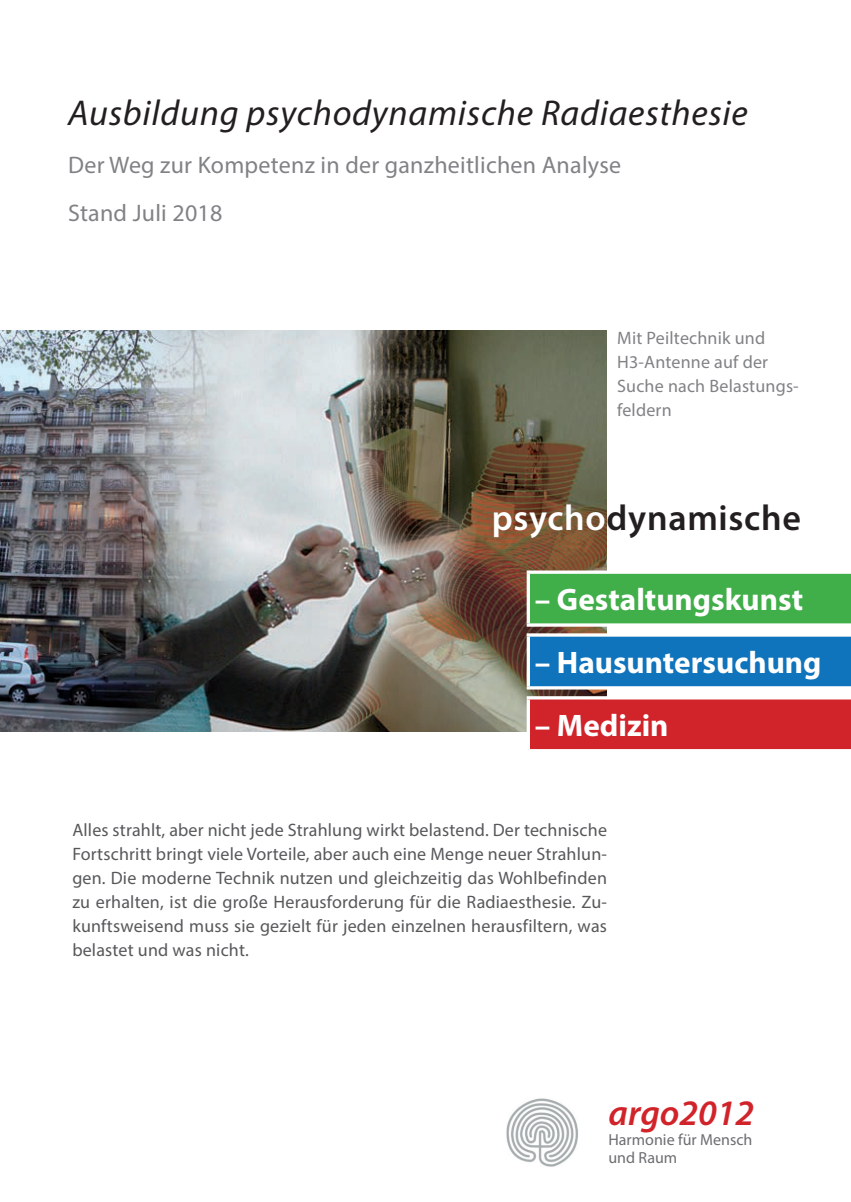
<style>
.page{position:relative;width:851px;height:1202px;background:#fff}
.page>*{position:absolute;margin:0;border:0;box-sizing:border-box;transform-origin:0 0}
.t1{font:italic 36px "Myriad Pro";letter-spacing:.02em;color:#231f20}
.t2{font:600 36px "Myriad Pro";letter-spacing:.02em;color:#231f20}
.t3{font:italic 600 36px "Myriad Pro";color:#d1232a}
.t4{font:700 31.2px "Myriad Pro";color:#fff}
.t5{font:24px/48px "Myriad Pro";letter-spacing:.01em;color:#808285}
.t6{font:18px/24px "Myriad Pro";letter-spacing:.01em;color:#57585a;text-align:justify}
.t7{font:18px/24px "Myriad Pro";letter-spacing:.01em;color:#808285}
.t8{font:16px/18px "Myriad Pro";color:#6c6d70}
.s1{color:#fff}
</style>
<div class="page">
<img style="left:506px;top:1098px;width:72px;height:69px">
<img style="left:0;top:330px;width:607px;height:401px">
<div style="left:528px;top:572px;width:322px;height:53px;background:#40ae49"></div>
<svg style="left:526px;top:570px;width:324px;height:4px"></svg>
<svg style="left:526px;top:574px;width:4px;height:49px"></svg>
<svg style="left:526px;top:623px;width:324px;height:4px"></svg>
<div style="left:528px;top:635px;width:322px;height:53px;background:#1074bc"></div>
<svg style="left:526px;top:633px;width:324px;height:4px"></svg>
<svg style="left:526px;top:637px;width:4px;height:49px"></svg>
<hr style="left:526px;top:686px;width:324px;height:3px;background:#fff">
<div style="left:528px;top:698px;width:322px;height:53px;background:#d1232a"></div>
<hr style="left:526px;top:696px;width:324px;height:3px;background:#fff">
<svg style="left:526px;top:699px;width:4px;height:50px"></svg>
<hr style="left:526px;top:749px;width:324px;height:3px;background:#fff">
<h1 class="t1" style="left:68px;top:91px;width:681px">Ausbildung psychodynamische Radiaesthesie</h1>
<h3 class="t5" style="left:68px;top:140px;width:554px">Der Weg zur Kompetenz in der ganzheitlichen Analyse<br>Stand Juli 2018</h3>
<p class="t7" style="left:617px;top:325px;width:183px">Mit Peiltechnik und<br>H3-Antenne auf der<br>Suche nach Belastungs&shy;feldern</p>
<h1 class="t2" style="left:491px;top:495px;width:311px"><span class="s1">psycho</span>dynamische</h1>
<h2 class="t4" style="left:535px;top:579px;width:269px">– Gestaltungskunst</h2>
<h2 class="t4" style="left:535px;top:642px;width:288px">– Hausuntersuchung</h2>
<h2 class="t4" style="left:535px;top:705px;width:135px">– Medizin</h2>
<p class="t6" style="left:72px;top:817px;width:536px">Alles strahlt, aber nicht jede Strahlung wirkt belastend. Der technische Fortschritt bringt viele Vorteile, aber auch eine Menge neuer Strahlun&shy;gen. Die moderne Technik nutzen und gleichzeitig das Wohlbefinden zu erhalten, ist die große Herausforderung für die Radiaesthesie. Zu&shy;kunftsweisend muss sie gezielt für jeden einzelnen herausfiltern, was belastet und was nicht.</p>
<h1 class="t3" style="left:608px;top:1090px;width:147px">argo2012</h1>
<p class="t8" style="left:608px;top:1131px;width:145px">Harmonie für Mensch und Raum</p>
</div>
